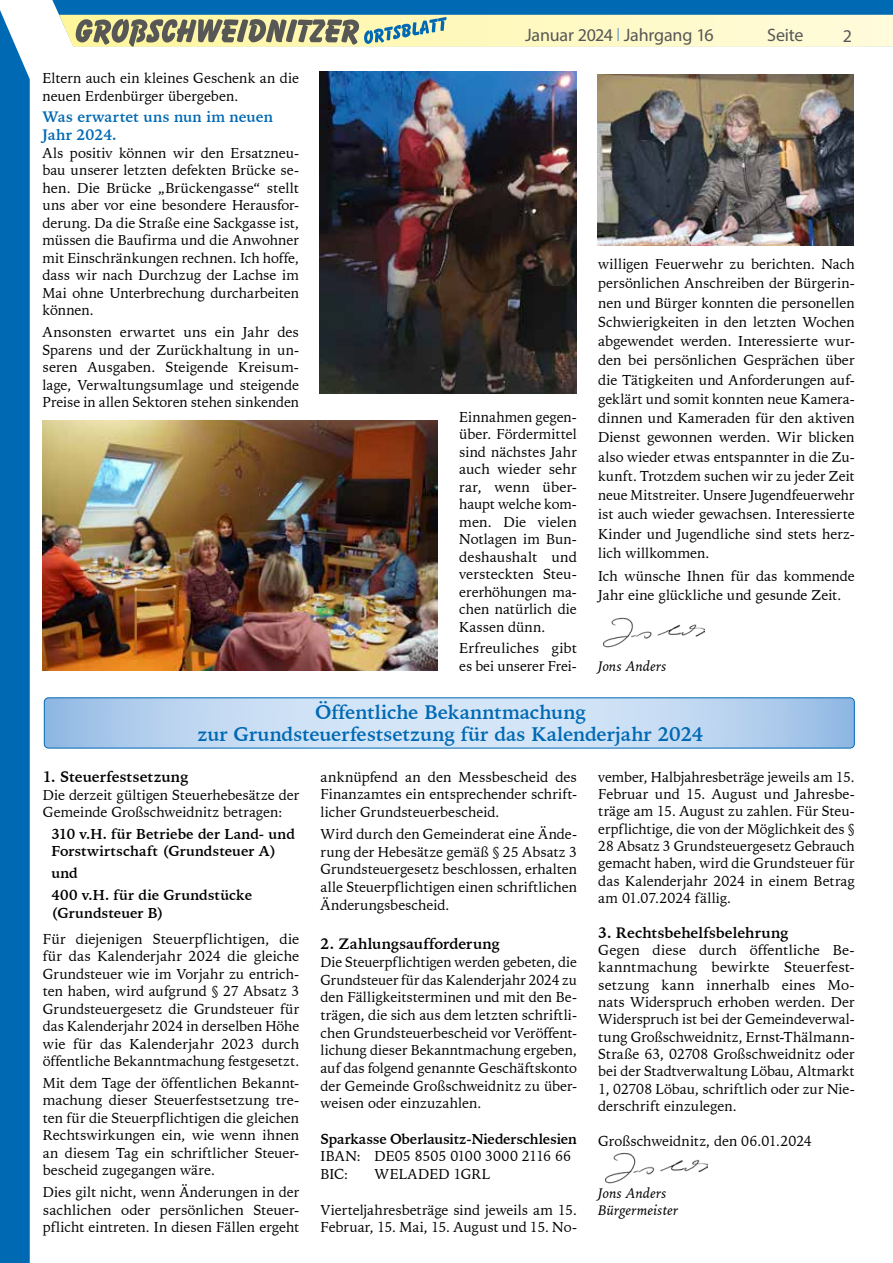
<style>
.page{position:relative;width:893px;height:1263px;background:#fff}
.page>*{position:absolute;margin:0;border:0;box-sizing:border-box;transform-origin:0 0}
.t1{font:700 19.5px/21.8px "Iowan Old Style BT";letter-spacing:-.005em;color:#0069b4;text-align:center}
.t2{font:18px "Myriad Pro";letter-spacing:-.01em;color:#575756}
.t3{font:700 15px "Iowan Old Style BT";color:#000}
.t4{font:700 15px/17.5px "Iowan Old Style BT";color:#0069b4}
.t5{font:14.25px/17.5px "Iowan Old Style BT";color:#000;text-align:justify}
.t6{font:700 14.25px/17.5px "Iowan Old Style BT";letter-spacing:-.005em;color:#000}
.t7{font:italic 14.25px/17.4px "Iowan Old Style BT";letter-spacing:.01em;color:#000}
.t8{font:700 14.25px/21.8px "Iowan Old Style BT";letter-spacing:.015em;color:#000}
.s1{font-family:"Saxony";font-weight:300;color:#4f8fcd}
</style>
<div class="page">
<svg style="left:52px;top:0;width:841px;height:47px;background:#98b7b2"></svg>
<div style="left:0;top:10px;width:30px;height:1253px;background:#0069b4"></div>
<img style="left:43px;top:420px;width:395px;height:251px">
<img style="left:603px;top:617px;width:102px;height:31px">
<img style="left:319px;top:72px;width:258px;height:322px">
<img style="left:598px;top:74px;width:256px;height:171px">
<svg style="left:44px;top:699px;width:810px;height:49px;background:#c0d7f1"></svg>
<div style="left:44px;top:697px;width:811px;height:51px;border:1px solid #0069b4;border-radius:4px"></div>
<img style="left:606px;top:1152px;width:101px;height:32px">
<p class="t5" style="left:43px;top:69px;width:258px">Eltern auch ein kleines Geschenk an die neuen Erdenbürger übergeben.</p>
<p class="t4" style="left:43px;top:108px;width:232px">Was erwartet uns nun im neuen<br>Jahr 2024.</p>
<p class="t5" style="left:43px;top:144px;width:258px">Als positiv können wir den Ersatzneu&shy;bau unserer letzten defekten Brücke se&shy;hen. Die Brücke „Brückengasse“ stellt uns aber vor eine besondere Herausfor&shy;derung. Da die Straße eine Sackgasse ist, müssen die Baufirma und die Anwohner mit Einschränkungen rechnen. Ich hoffe, dass wir nach Durchzug der Lachse im Mai ohne Unterbrechung durcharbeiten können.</p>
<p class="t5" style="left:43px;top:323px;width:258px">Ansonsten erwartet uns ein Jahr des Sparens und der Zurückhaltung in un&shy;seren Ausgaben. Steigende Kreisum&shy;lage, Verwaltungsumlage und steigende Preise in allen Sektoren stehen sinkenden</p>
<p class="t2" style="left:525px;top:24px;width:190px">Januar 2024 <span class="s1">|</span> Jahrgang 16</p>
<p class="t2" style="left:767px;top:24px;width:38px">Seite</p>
<p class="t2" style="left:843px;top:25px;width:11px">2</p>
<p class="t5" style="left:459px;top:408px;width:119px">Einnahmen gegen&shy;über. Fördermittel sind nächstes Jahr auch wieder sehr rar, wenn über&shy;haupt welche kom&shy;men. Die vielen Notlagen im Bun&shy;deshaushalt und versteckten Steu&shy;ererhöhungen ma&shy;chen natürlich die Kassen dünn.</p>
<p class="t5" style="left:459px;top:640px;width:119px">Erfreuliches gibt es bei unserer Frei-</p>
<p class="t5" style="left:598px;top:254px;width:258px;line-height:19.2px">willigen Feuerwehr zu berichten. Nach persönlichen Anschreiben der Bürgerin&shy;nen und Bürger konnten die personellen Schwierigkeiten in den letzten Wochen abgewendet werden. Interessierte wur&shy;den bei persönlichen Gesprächen über die Tätigkeiten und Anforderungen auf&shy;geklärt und somit konnten neue Kamera&shy;dinnen und Kameraden für den aktiven Dienst gewonnen werden. Wir blicken also wieder etwas entspannter in die Zu&shy;kunft. Trotzdem suchen wir zu jeder Zeit neue Mitstreiter. Unsere Jugendfeuerwehr ist auch wieder gewachsen. Interessierte Kinder und Jugendliche sind stets herz&shy;lich willkommen.</p>
<p class="t5" style="left:598px;top:566px;width:258px;line-height:19.2px">Ich wünsche Ihnen für das kommende<br>Jahr eine glückliche und gesunde Zeit.</p>
<p class="t7" style="left:598px;top:657px;width:70px">Jons Anders</p>
<h1 class="t1" style="left:197px;top:701px;width:508px">Öffentliche Bekanntmachung<br>zur Grundsteuerfestsetzung für das Kalenderjahr 2024</h1>
<p class="t3" style="left:43px;top:767px;width:147px">1. Steuerfestsetzung</p>
<p class="t5" style="left:43px;top:786px;width:258px">Die derzeit gültigen Steuerhebesätze der<br>Gemeinde Großschweidnitz betragen:</p>
<p class="t6" style="left:51px;top:825px;width:245px">310 v.H. für Betriebe der Land- und<br>Forstwirtschaft (Grundsteuer A)</p>
<p class="t8" style="left:51px;top:862px;width:202px">und<br>400 v.H. für die Grundstücke</p>
<p class="t6" style="left:51px;top:903px;width:114px">(Grundsteuer B)</p>
<p class="t5" style="left:43px;top:930px;width:258px">Für diejenigen Steuerpflichtigen, die für das Kalenderjahr 2024 die gleiche Grundsteuer wie im Vorjahr zu entrich&shy;ten haben, wird aufgrund § 27 Absatz 3<br>Grundsteuergesetz die Grundsteuer für das Kalenderjahr 2024 in derselben Höhe wie für das Kalenderjahr 2023 durch öffentliche Bekanntmachung festgesetzt.</p>
<p class="t5" style="left:43px;top:1074px;width:258px">Mit dem Tage der öffentlichen Bekannt&shy;machung dieser Steuerfestsetzung tre&shy;ten für die Steuerpflichtigen die gleichen Rechtswirkungen ein, wie wenn ihnen an diesem Tag ein schriftlicher Steuer&shy;bescheid zugegangen wäre.</p>
<p class="t5" style="left:43px;top:1183px;width:258px">Dies gilt nicht, wenn Änderungen in der sachlichen oder persönlichen Steuer&shy;pflicht eintreten. In diesen Fällen ergeht</p>
<p class="t5" style="left:321px;top:768px;width:258px">anknüpfend an den Messbescheid des Finanzamtes ein entsprechender schrift&shy;licher Grundsteuerbescheid.</p>
<p class="t5" style="left:321px;top:825px;width:258px">Wird durch den Gemeinderat eine Ände&shy;rung der Hebesätze gemäß § 25 Absatz 3<br>Grundsteuergesetz beschlossen, erhalten alle Steuerpflichtigen einen schriftlichen Änderungsbescheid.</p>
<p class="t3" style="left:321px;top:934px;width:181px">2. Zahlungsaufforderung</p>
<p class="t5" style="left:321px;top:953px;width:258px">Die Steuerpflichtigen werden gebeten, die Grundsteuer für das Kalenderjahr 2024 zu den Fälligkeitsterminen und mit den Be&shy;trägen, die sich aus dem letzten schriftli&shy;chen Grundsteuerbescheid vor Veröffent&shy;lichung dieser Bekanntmachung ergeben, auf das folgend genannte Geschäftskonto der Gemeinde Großschweidnitz zu über&shy;weisen oder einzuzahlen.</p>
<p class="t6" style="left:321px;top:1130px;width:258px">Sparkasse Oberlausitz-Niederschlesien</p>
<p class="t5" style="left:321px;top:1147px;width:252px">IBAN: DE05 8505 0100 3000 2116 66<br>BIC:</p>
<p class="t5" style="left:375px;top:1165px;width:117px">WELADED 1GRL</p>
<p class="t5" style="left:321px;top:1200px;width:258px">Vierteljahresbeträge sind jeweils am 15.<br>Februar, 15. Mai, 15. August und 15. No-</p>
<p class="t5" style="left:598px;top:768px;width:258px">vember, Halbjahresbeträge jeweils am 15.<br>Februar und 15. August und Jahresbe&shy;träge am 15. August zu zahlen. Für Steu&shy;erpflichtige, die von der Möglichkeit des § 28 Absatz 3 Grundsteuergesetz Gebrauch gemacht haben, wird die Grundsteuer für das Kalenderjahr 2024 in einem Betrag am 01.07.2024 fällig.</p>
<p class="t3" style="left:598px;top:923px;width:192px">3. Rechtsbehelfsbelehrung</p>
<p class="t5" style="left:598px;top:941px;width:258px">Gegen diese durch öffentliche Be&shy;kanntmachung bewirkte Steuerfest&shy;setzung kann innerhalb eines Mo&shy;nats Widerspruch erhoben werden. Der Widerspruch ist bei der Gemeindeverwal&shy;tung Großschweidnitz, Ernst-Thälmann-Straße 63, 02708 Großschweidnitz oder bei der Stadtverwaltung Löbau, Altmarkt 1, 02708 Löbau, schriftlich oder zur Nie&shy;derschrift einzulegen.</p>
<p class="t5" style="left:598px;top:1132px;width:215px">Großschweidnitz, den 06.01.2024</p>
<p class="t7" style="left:598px;top:1184px;width:82px">Jons Anders<br>Bürgermeister</p>
</div>
